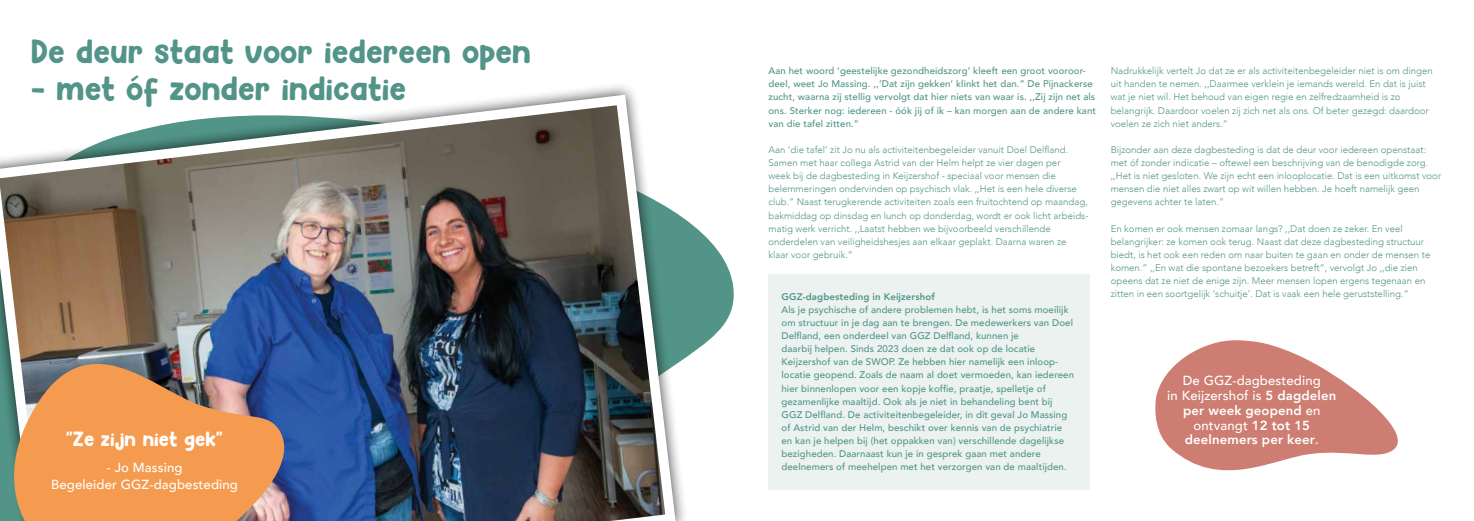
<style>
.page{position:relative;width:1474px;height:521px;background:#fff}
.page>*{position:absolute;margin:0;border:0;box-sizing:border-box;transform-origin:0 0}
.t1{font:31.5px "SWO Pcustom";color:#529588}
.t2{font:19.25px "SWO Pcustom";color:#fff}
.t3{font:800 13.12px/14.9px "Avenir";letter-spacing:.01em;color:#fff;text-align:center}
.t4{font:500 13.12px/16.6px "Avenir";letter-spacing:.01em;color:#fff;text-align:center}
.t5{font:300 9.62px/13.1px "Avenir";color:#529588}
.t6{font:500 9.62px/13.1px "Avenir";letter-spacing:.01em;color:#529588}
.t7{font:800 9.62px "Avenir";letter-spacing:.01em;color:#529588}
.s1{font-weight:500}
</style>
<div class="page">
<svg style="left:688px;top:221px;width:46px;height:135px;fill:#529588"></svg>
<div style="left:0;top:82px;width:688px;height:439px;background:#000;opacity:.75"></div>
<img style="left:0;top:89px;width:681px;height:432px">
<div style="left:768px;top:274px;width:321px;height:215px;background:#ebf2f0"></div>
<img style="left:0;top:319px;width:302px;height:202px">
<svg style="left:1155px;top:340px;width:243px;height:131px;fill:#ce7d72"></svg>
<h1 class="t1" style="left:31px;top:35px;width:501px">De deur staat voor iedereen open</h1>
<h1 class="t1" style="left:31px;top:71px;width:376px">- met óf zonder indicatie</h1>
<p class="t6" style="left:768px;top:64px;width:329px">Aan het woord ‘geestelijke gezondheidszorg’ kleeft een groot vooroor&shy;deel, weet Jo Massing. ,,’Dat zijn gekken’ klinkt het dan.” De Pijnackerse zucht, waarna zij stellig vervolgt dat hier niets van waar is. ,,Zij zijn net als ons. Sterker nog: iedereen - óók jij of ik – kan morgen aan de andere kant van die tafel zitten.”</p>
<p class="t5" style="left:768px;top:143px;width:321px">Aan ‘die tafel’ zit Jo nu als activiteitenbegeleider vanuit Doel Delfland.<br>Samen met haar collega Astrid van der Helm helpt ze vier dagen per<br>week bij de dagbesteding in Keijzershof - speciaal voor mensen die belemmeringen ondervinden op psychisch vlak. ,,Het is een hele diverse club.” Naast terugkerende activiteiten zoals een fruitochtend op maandag, bakmiddag op dinsdag en lunch op donderdag, wordt er ook licht arbeids&shy;matig werk verricht. ,,Laatst hebben we bijvoorbeeld verschillende onderdelen van veiligheidshesjes aan elkaar geplakt. Daarna waren ze klaar voor gebruik.”</p>
<p class="t5" style="left:1110px;top:64px;width:323px">Nadrukkelijk vertelt Jo dat ze er als activiteitenbegeleider niet is om dingen uit handen te nemen. ,,Daarmee verklein je iemands wereld. En dat is juist wat je niet wil. Het behoud van eigen regie en zelfredzaamheid is zo belangrijk. Daardoor voelen zij zich net als ons. Of beter gezegd: daardoor voelen ze zich niet anders.”</p>
<p class="t5" style="left:1110px;top:143px;width:332px">Bijzonder aan deze dagbesteding is dat de deur voor iedereen openstaat: met óf zonder indicatie – oftewel een beschrijving van de benodigde zorg. ,,Het is niet gesloten. We zijn echt een inlooplocatie. Dat is een uitkomst voor mensen die niet alles zwart op wit willen hebben. Je hoeft namelijk geen gegevens achter te laten.”</p>
<p class="t5" style="left:1110px;top:222px;width:321px">En komen er ook mensen zomaar langs? ,,Dat doen ze zeker. En veel belangrijker: ze komen ook terug. Naast dat deze dagbesteding structuur biedt, is het ook een reden om naar buiten te gaan en onder de mensen te komen.” ,,En wat die spontane bezoekers betreft”, vervolgt Jo ,,die zien opeens dat ze niet de enige zijn. Meer mensen lopen ergens tegenaan en</p>
<h2 class="t2" style="left:66px;top:429px;width:158px">"Ze zijn niet gek"</h2>
<h3 class="t4" style="left:51px;top:459px;width:188px">- Jo Massing<br>Begeleider GGZ-dagbesteding</h3>
<p class="t7" style="left:781px;top:289px;width:155px">GGZ-dagbesteding in Keijzershof</p>
<p class="t5" style="left:1110px;top:287px;width:299px">zitten in een soortgelijk ‘schuitje’. Dat is vaak een hele geruststelling.”</p>
<p class="t6" style="left:781px;top:302px;width:294px">Als je psychische of andere problemen hebt, is het soms moeilijk om structuur in je dag aan te brengen. De medewerkers van Doel Delfland, een onderdeel van GGZ Delfland, kunnen je<br>daarbij helpen. Sinds 2023 doen ze dat ook op de locatie Keijzershof van de SWOP. Ze hebben hier namelijk een inloop&shy;locatie geopend. Zoals de naam al doet vermoeden, kan iedereen hier binnenlopen voor een kopje koffie, praatje, spelletje of gezamenlijke maaltijd. Ook als je niet in behandeling bent bij GGZ Delfland. De activiteitenbegeleider, in dit geval Jo Massing of Astrid van der Helm, beschikt over kennis van de psychiatrie en kan je helpen bij (het oppakken van) verschillende dagelijkse bezigheden. Daarnaast kun je in gesprek gaan met andere deelnemers of meehelpen met het verzorgen van de maaltijden.</p>
<h3 class="t3" style="left:1167px;top:373px;width:171px"><span class="s1">De GGZ-dagbesteding<br>in Keijzershof is</span> 5 dagdelen per week geopend <span class="s1">en ontvangt</span> 12 tot 15 deelnemers per keer<span class="s1">.</span></h3>
</div>
